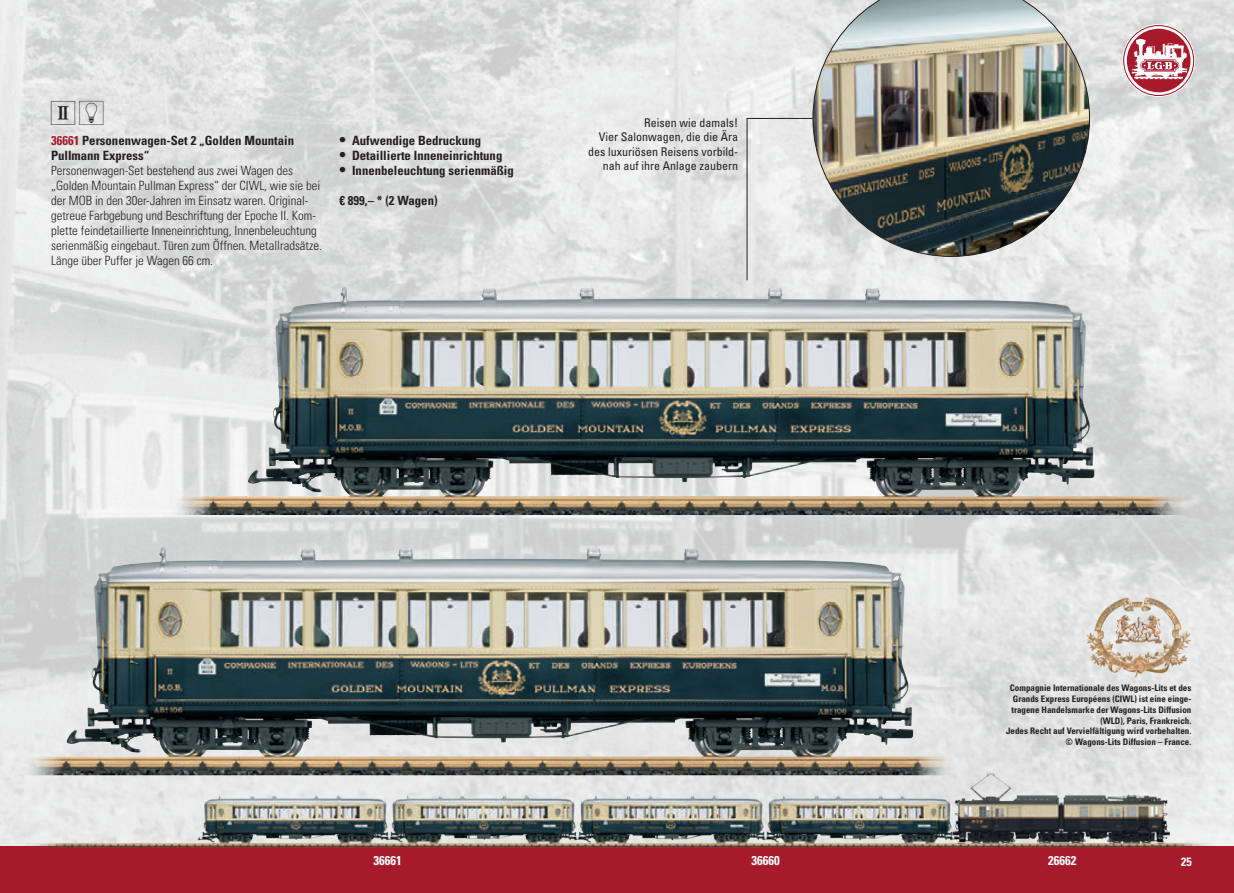
<style>
.page{position:relative;width:1234px;height:893px;background:#fff}
.page>*{position:absolute;margin:0;border:0;box-sizing:border-box;transform-origin:0 0}
.t1{font:30px "LGB Piktos";color:#231f20}
.t2{font:300 condensed 12.75px/15px "Univers LT Std";color:#231f20}
.t3{font:700 condensed 12.75px "Univers LT Std";color:#231f20}
.t4{font:700 condensed 12.75px "Univers LT Std";color:#fff}
.t5{font:condensed 12px/14.4px "Univers LT Std";color:#231f20;text-align:right}
.t6{font:700 condensed 12px "Univers LT Std";color:#fff}
.t7{font:700 condensed 9px/10.8px "Univers LT Std";color:#231f20;text-align:right}
.s1{color:#a61a2c}
.s2{font-size:15px}
</style>
<div class="page">
<img style="left:0;top:0;width:1233px;height:846px">
<div style="left:1122px;top:24px;width:72px;height:73px;border:1px solid #fff;border-radius:50%"></div>
<svg style="left:1123px;top:26px;width:69px;height:69px"></svg>
<div style="left:0;top:846px;width:1233px;height:47px;background:#a61a2c"></div>
<img style="left:247px;top:288px;width:96px;height:196px">
<img style="left:812px;top:0;width:277px;height:257px">
<svg style="left:746px;top:118px;width:67px;height:163px"></svg>
<img style="left:66px;top:548px;width:95px;height:196px">
<img style="left:20px;top:753px;width:1198px;height:95px">
<img style="left:1083px;top:594px;width:108px;height:83px">
<h1 class="t1" style="left:51px;top:97px;width:59px">2E</h1>
<p class="t3" style="left:51px;top:133px;width:244px"><span class="s1">36661</span> Personenwagen-Set 2 „Golden Mountain</p>
<p class="t3" style="left:51px;top:148px;width:100px">Pullmann Express“</p>
<p class="t2" style="left:51px;top:163px;width:272px">Personenwagen-Set bestehend aus zwei Wagen des „Golden Mountain Pullman Express“ der CIWL, wie sie bei der MOB in den 30er-Jahren im Einsatz waren. Original&shy;getreue Farbgebung und Beschriftung der Epoche II. Kom&shy;plette feindetaillierte Inneneinrichtung, Innenbeleuchtung serienmäßig eingebaut. Türen zum Öffnen. Metallradsätze.<br>Länge über Puffer je Wagen 66 cm.</p>
<p class="t3" style="left:339px;top:133px;width:143px"><span class="s2">•</span> Aufwendige Bedruckung</p>
<p class="t3" style="left:339px;top:148px;width:164px"><span class="s2">•</span> Detaillierte Inneneinrichtung</p>
<p class="t3" style="left:339px;top:163px;width:176px"><span class="s2">•</span> Innenbeleuchtung serienmäßig</p>
<p class="t3" style="left:339px;top:193px;width:100px">€ 899,– * (2 Wagen)</p>
<p class="t5" style="left:588px;top:115px;width:151px">Reisen wie damals!<br>Vier Salonwagen, die die Ära des luxuriösen Reisens vorbild&shy;nah auf ihre Anlage zaubern</p>
<p class="t7" style="left:1005px;top:683px;width:187px">Compagnie Internationale des Wagons-Lits et des Grands Express Européens (CIWL) ist eine einge&shy;tragene Handelsmarke der Wagons-Lits Diffusion (WLD), Paris, Frankreich.<br>Jedes Recht auf Vervielfältigung wird vorbehalten. © Wagons-Lits Diffusion – France.</p>
<p class="t4" style="left:373px;top:853px;width:30px">36661</p>
<p class="t4" style="left:751px;top:853px;width:30px">36660</p>
<p class="t4" style="left:1047px;top:853px;width:30px">26662</p>
<p class="t6" style="left:1180px;top:854px;width:12px">25</p>
</div>
